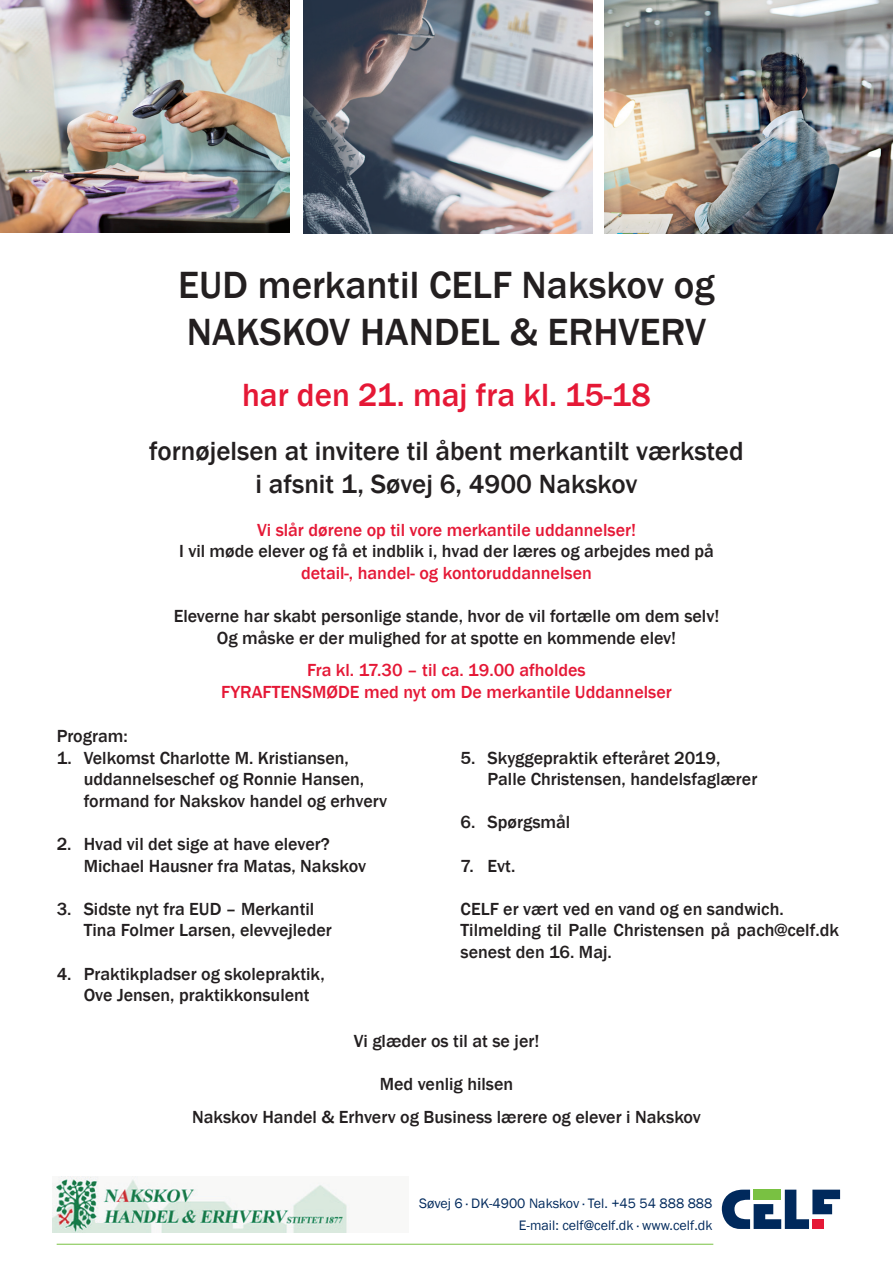
<style>
.page{position:relative;width:893px;height:1263px;background:#fff}
.page>*{position:absolute;margin:0;border:0;box-sizing:border-box;transform-origin:0 0}
.t1{font:500 39px/46.8px "Franklin Gothic";color:#231f20}
.t2{font:500 33px "Franklin Gothic";color:#e51836}
.t3{font:500 27px/32.4px "Franklin Gothic";color:#231f20;text-align:center}
.t4{font:500 18px/21.6px "Franklin Gothic";color:#231f20}
.t5{font:500 18px/21.6px "Franklin Gothic";color:#e51836;text-align:center}
.t6{font:14.1px/21.9px "Franklin Gothic";color:#00295c;text-align:right}
</style>
<div class="page">
<svg style="left:722px;top:1189px;width:118px;height:40px"></svg>
<hr style="left:57px;top:1244px;width:656px;height:1px;background:#79c142">
<img style="left:53px;top:1177px;width:296px;height:55px">
<img style="left:0;top:0;width:290px;height:232px">
<img style="left:303px;top:0;width:290px;height:233px">
<img style="left:605px;top:0;width:288px;height:233px">
<h1 class="t1" style="left:178px;top:262px;width:538px">EUD merkantil CELF Nakskov og<br>NAKSKOV HANDEL &amp; ERHVERV</h1>
<h2 class="t2" style="left:242px;top:375px;width:410px">har den 21. maj fra kl. 15-18</h2>
<h3 class="t3" style="left:149px;top:435px;width:596px">fornøjelsen at invitere til åbent merkantilt værksted i afsnit 1, Søvej 6, 4900 Nakskov</h3>
<p class="t5" style="left:257px;top:519px;width:380px">Vi slår dørene op til vore merkantile uddannelser!</p>
<p class="t4" style="left:179px;top:541px;width:536px">I vil møde elever og få et indblik i, hvad der læres og arbejdes med på</p>
<p class="t5" style="left:301px;top:562px;width:292px">detail-, handel- og kontoruddannelsen</p>
<p class="t4" style="left:174px;top:606px;width:547px;text-align:center">Eleverne har skabt personlige stande, hvor de vil fortælle om dem selv!<br>Og måske er der mulighed for at spotte en kommende elev!</p>
<p class="t5" style="left:221px;top:660px;width:452px">Fra kl. 17.30 – til ca. 19.00 afholdes<br>FYRAFTENSMØDE med nyt om De merkantile Uddannelser</p>
<p class="t4" style="left:57px;top:725px;width:73px">Program:</p>
<p class="t4" style="left:84px;top:747px;width:305px;text-indent:-27px">1. Velkomst Charlotte M. Kristiansen, uddannelseschef og Ronnie Hansen, formand for Nakskov handel og erhverv</p>
<p class="t4" style="left:84px;top:833px;width:284px;text-indent:-27px">2. Hvad vil det sige at have elever?<br>Michael Hausner fra Matas, Nakskov</p>
<p class="t4" style="left:84px;top:898px;width:250px;text-indent:-27px">3. Sidste nyt fra EUD – Merkantil<br>Tina Folmer Larsen, elevvejleder</p>
<p class="t4" style="left:84px;top:963px;width:243px;text-indent:-27px">4. Praktikpladser og skolepraktik,<br>Ove Jensen, praktikkonsulent</p>
<p class="t4" style="left:488px;top:747px;width:271px;text-indent:-27px">5. Skyggepraktik efteråret 2019,<br>Palle Christensen, handelsfaglærer</p>
<p class="t4" style="left:461px;top:812px;width:111px">6. Spørgsmål</p>
<p class="t4" style="left:461px;top:855px;width:56px">7. Evt.</p>
<p class="t4" style="left:461px;top:898px;width:380px">CELF er vært ved en vand og en sandwich.<br>Tilmelding til Palle Christensen på pach@celf.dk senest den 16. Maj.</p>
<p class="t4" style="left:354px;top:1030px;width:187px">Vi glæder os til at se jer!</p>
<p class="t4" style="left:192px;top:1068px;width:510px;line-height:32.4px;text-align:center">Med venlig hilsen<br>Nakskov Handel &amp; Erhverv og Business lærere og elever i Nakskov</p>
<p class="t6" style="left:419px;top:1192px;width:295px">Søvej 6 · DK-4900 Nakskov · Tel. +45 54 888 888<br>E-mail: celf@celf.dk · www.celf.dk</p>
</div>
